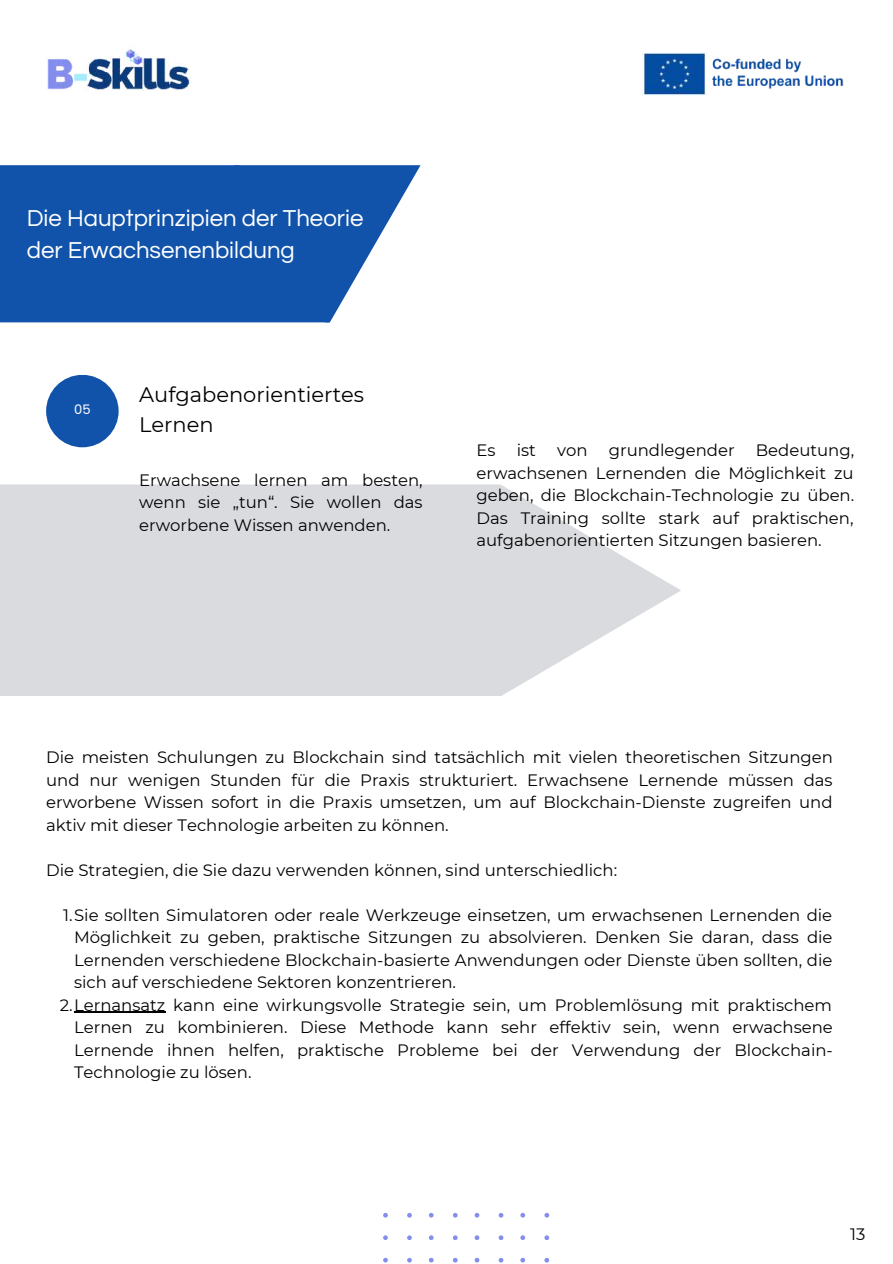
<style>
.page{position:relative;width:893px;height:1264px;background:#fff}
.page>*{position:absolute;margin:0;border:0;box-sizing:border-box;transform-origin:0 0}
.t1{font:24px/32.5px "Questrial";color:#fff}
.t2{font:21px/29.2px "Montserrat";color:#000}
.t3{font:16.5px/22.5px "Montserrat";color:#000;text-align:justify}
.t4{font:13.05px "Poppins";color:#fff}
</style>
<div class="page">
<svg style="left:330px;top:165px;width:90px;height:157px"></svg>
<div style="left:0;top:165px;width:330px;height:157px;background:#1153aa"></div>
<svg style="left:383px;top:1212px;width:166px;height:50px"></svg>
<img style="left:47px;top:49px;width:143px;height:42px">
<img style="left:643px;top:52px;width:201px;height:44px">
<hr style="left:74px;top:1011px;width:91px;height:1px;background:#000">
<div style="left:46px;top:375px;width:73px;height:72px;background:#1153aa;border-radius:50%"></div>
<svg style="left:0;top:484px;width:680px;height:212px;background:#dddfe3"></svg>
<h1 class="t1" style="left:27px;top:202px;width:338px">Die Hauptprinzipien der Theorie der Erwachsenenbildung</h1>
<p class="t4" style="left:74px;top:400px;width:18px">05</p>
<p class="t2" style="left:139px;top:380px;width:226px">Aufgabenorientiertes<br>Lernen</p>
<p class="t3" style="left:139px;top:468px;width:285px">Erwachsene lernen am besten, wenn sie „tun“. Sie wollen das erworbene Wissen anwenden.</p>
<p class="t3" style="left:476px;top:439px;width:379px;text-indent:279px">Bedeutung, erwachsenen Lernenden die Möglichkeit zu geben, die Blockchain-Technologie zu üben.<br>Das Training sollte stark auf praktischen, aufgabenorientierten Sitzungen basieren.</p>
<p class="t3" style="left:476px;top:439px;width:21px">Es</p>
<p class="t3" style="left:516px;top:439px;width:21px">ist</p>
<p class="t3" style="left:557px;top:439px;width:32px">von</p>
<p class="t3" style="left:608px;top:439px;width:127px">grundlegender</p>
<p class="t3" style="left:46px;top:746px;width:788px">Die meisten Schulungen zu Blockchain sind tatsächlich mit vielen theoretischen Sitzungen und nur wenigen Stunden für die Praxis strukturiert. Erwachsene Lernende müssen das erworbene Wissen sofort in die Praxis umsetzen, um auf Blockchain-Dienste zugreifen und aktiv mit dieser Technologie arbeiten zu können.</p>
<p class="t3" style="left:46px;top:858px;width:572px">Die Strategien, die Sie dazu verwenden können, sind unterschiedlich:</p>
<p class="t3" style="left:63px;top:903px;width:770px">1.Sie sollten Simulatoren oder reale Werkzeuge einsetzen, um erwachsenen Lernenden die</p>
<p class="t3" style="left:74px;top:926px;width:759px">Möglichkeit zu geben, praktische Sitzungen zu absolvieren. Denken Sie daran, dass die</p>
<p class="t3" style="left:74px;top:948px;width:759px">Lernenden verschiedene Blockchain-basierte Anwendungen oder Dienste üben sollten, die</p>
<p class="t3" style="left:74px;top:971px;width:383px">sich auf verschiedene Sektoren konzentrieren.</p>
<p class="t3" style="left:60px;top:993px;width:773px">2.Lernansatz kann eine wirkungsvolle Strategie sein, um Problemlösung mit praktischem</p>
<p class="t3" style="left:74px;top:1016px;width:760px">Lernen zu kombinieren. Diese Methode kann sehr effektiv sein, wenn erwachsene</p>
<p class="t3" style="left:74px;top:1038px;width:760px">Lernende ihnen helfen, praktische Probleme bei der Verwendung der Blockchain-</p>
<p class="t3" style="left:74px;top:1061px;width:179px">Technologie zu lösen.</p>
<p class="t3" style="left:850px;top:1223px;width:17px">13</p>
</div>
